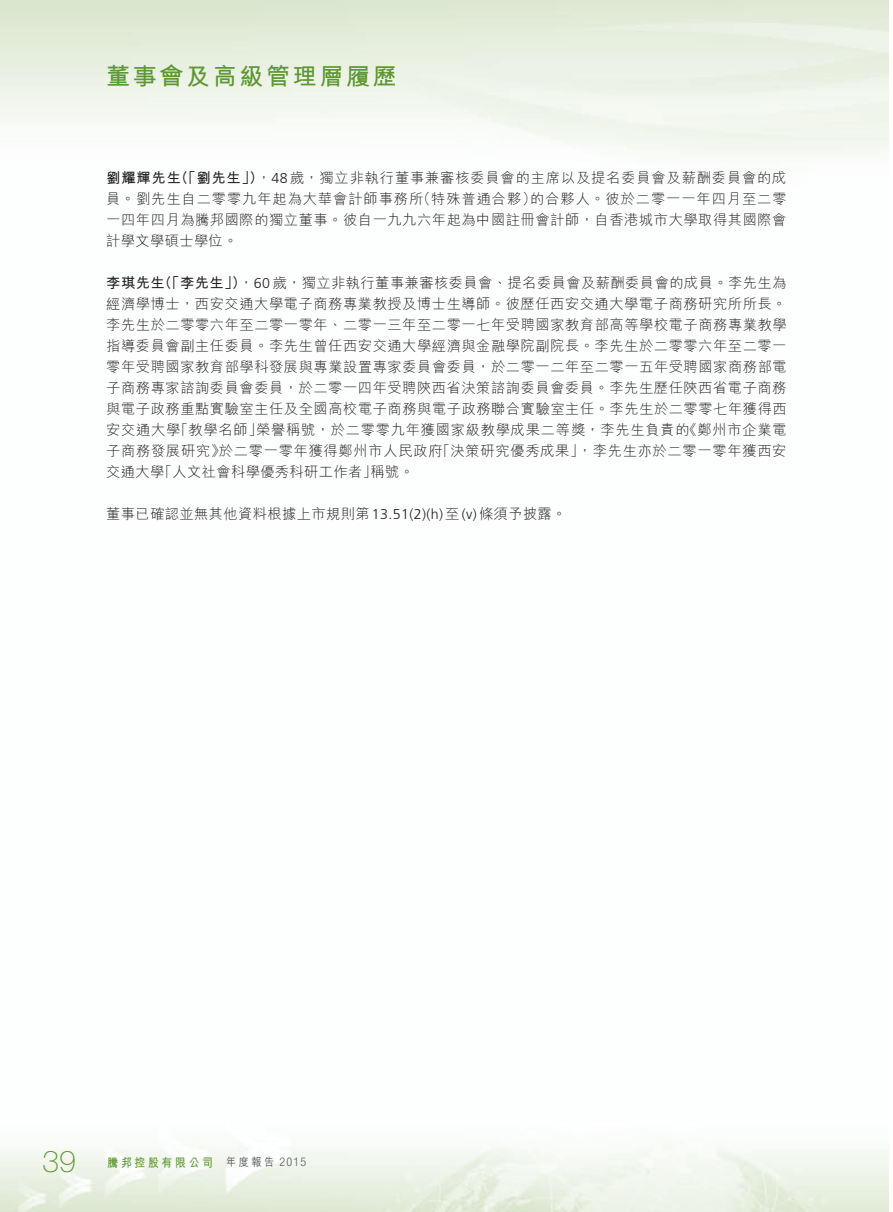
<style>
.page{position:relative;width:893px;height:1212px;background:#fff}
.page>*{position:absolute;margin:0;border:0;box-sizing:border-box;transform-origin:0 0}
.t1{font:100 30px "Helvetica Neue LT Std";color:#5c9731}
.t2{font:700 24px "M Hei HK";letter-spacing:.11em;color:#5c9731}
._1__內文{font:300 14.25px/21px "M Hei HK";letter-spacing:.04em;color:#231f20;text-align:justify}
.t3{font:700 12px "M Hei HK";letter-spacing:.25em;color:#5c9731;scale:.9 1}
.s1{font-weight:700}
.s2{font-family:"Frutiger LT Std"}
.s3{font-weight:500;font-size:11.25px;color:#57585a}
.s4{font-family:"Helvetica Neue LT Std";font-weight:300;font-stretch:condensed;color:#57585a}
</style>
<div class="page">
<h2 class="t2" style="left:106px;top:59px;width:292px">董事會及高級管理層履歷</h2>
<p class="_1__內文" style="left:106px;top:167px;width:682px"><span class="s1">劉耀輝先生（「劉先生」）</span>，<span class="s2">48</span>歲，獨立非執行董事兼審核委員會的主席以及提名委員會及薪酬委員會的成員。劉先生自二零零九年起為大華會計師事務所（特殊普通合夥）的合夥人。彼於二零一一年四月至二零一四年四月為騰邦國際的獨立董事。彼自一九九六年起為中國註冊會計師，自香港城市大學取得其國際會計學文學碩士學位。</p>
<p class="_1__內文" style="left:106px;top:272px;width:682px"><span class="s1">李琪先生（「李先生」）</span>，<span class="s2">60</span>歲，獨立非執行董事兼審核委員會、提名委員會及薪酬委員會的成員。李先生為經濟學博士，西安交通大學電子商務專業教授及博士生導師。彼歷任西安交通大學電子商務研究所所長。李先生於二零零六年至二零一零年、二零一三年至二零一七年受聘國家教育部高等學校電子商務專業教學指導委員會副主任委員。李先生曾任西安交通大學經濟與金融學院副院長。李先生於二零零六年至二零一零年受聘國家教育部學科發展與專業設置專家委員會委員，於二零一二年至二零一五年受聘國家商務部電子商務專家諮詢委員會委員，於二零一四年受聘陝西省決策諮詢委員會委員。李先生歷任陝西省電子商務與電子政務重點實驗室主任及全國高校電子商務與電子政務聯合實驗室主任。李先生於二零零七年獲得西安交通大學「教學名師」榮譽稱號，於二零零九年獲國家級教學成果二等獎，李先生負責的《鄭州市企業電子商務發展研究》於二零一零年獲得鄭州市人民政府「決策研究優秀成果」，李先生亦於二零一零年獲西安交通大學「人文社會科學優秀科研工作者」稱號。</p>
<p class="_1__內文" style="left:106px;top:503px;width:462px">董事已確認並無其他資料根據上市規則第<span class="s2">13.51(2)(h)</span>至<span class="s2">(v)</span>條須予披露。</p>
<h1 class="t1" style="left:43px;top:1144px;width:35px">39</h1>
<p class="t3" style="left:108px;top:1153px;width:222px">騰邦控股有限公司 <span class="s3">年度報告</span> <span class="s4">2015</span></p>
</div>
